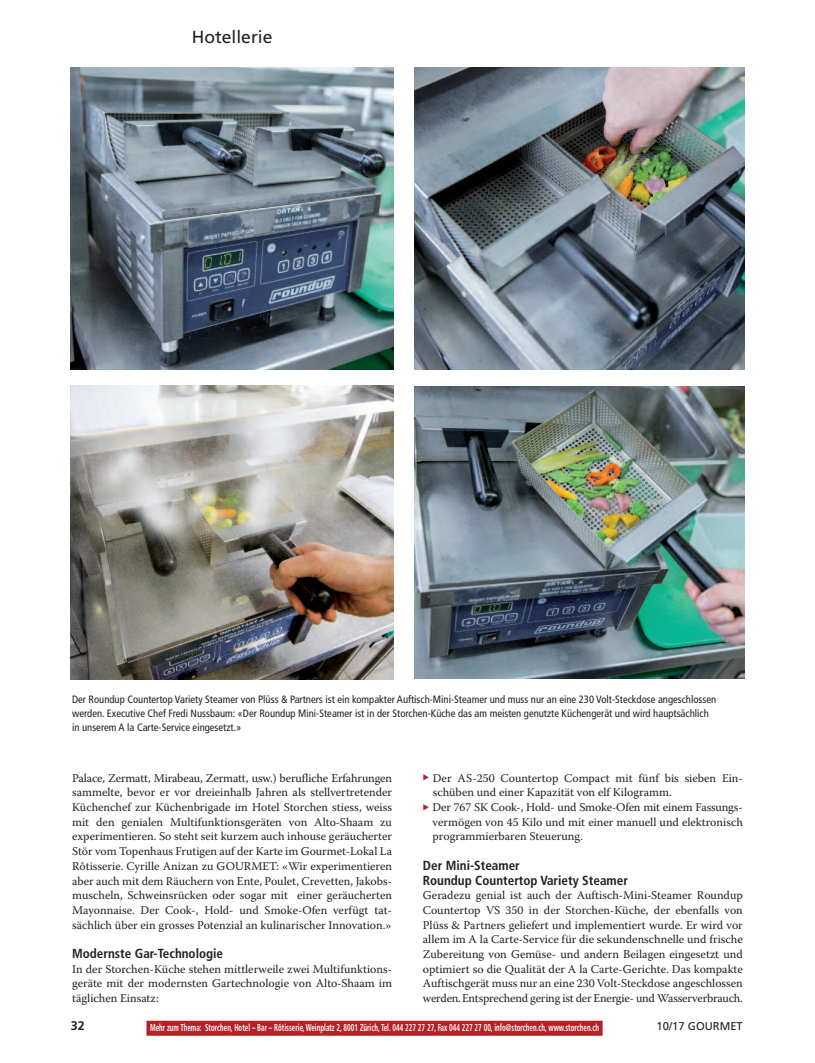
<style>
.page{position:relative;width:815px;height:1063px;background:#fff}
.page>*{position:absolute;margin:0;border:0;box-sizing:border-box;transform-origin:0 0}
.t1{font:17.5px "Frutiger";color:#231f20}
.t2{font:700 condensed 13.12px/14.8px "Frutiger";color:#231f20}
.t3{font:700 12.5px "Frutiger";color:#231f20}
.t4{font:11.88px/14.8px "Warnock Pro";color:#231f20;text-align:justify}
.t5{font:11.25px "Frutiger";color:#231f20}
.t6{font:condensed 10.62px/13.8px "Frutiger";color:#231f20}
.t7{font:700 condensed 10px "Frutiger";color:#fff;scale:.7 1}
.s1{color:#b72025}
</style>
<div class="page">
<div style="left:146px;top:1021px;width:457px;height:15px;background:#b72025"></div>
<img style="left:71px;top:67px;width:322px;height:302px">
<img style="left:415px;top:386px;width:329px;height:293px">
<img style="left:71px;top:385px;width:322px;height:294px">
<img style="left:415px;top:67px;width:329px;height:302px">
<h1 class="t1" style="left:192px;top:30px;width:82px">Hotellerie</h1>
<p class="t6" style="left:72px;top:694px;width:646px">Der Roundup Countertop Variety Steamer von Plüss &amp; Partners ist ein kompakter Auftisch-Mini-Steamer und muss nur an eine 230 Volt-Steckdose angeschlossen werden. Executive Chef Fredi Nussbaum: «Der Roundup Mini-Steamer ist in der Storchen-Küche das am meisten genutzte Küchengerät und wird hauptsächlich in unserem A la Carte-Service eingesetzt.»</p>
<p class="t4" style="left:72px;top:771px;width:321px">Palace, Zermatt, Mirabeau, Zermatt, usw.) berufliche Erfahrungen sammelte, bevor er vor dreieinhalb Jahren als stellvertretender Küchenchef zur Küchenbrigade im Hotel Storchen stiess, weiss mit den genialen Multifunktionsgeräten von Alto-Shaam zu experimentieren. So steht seit kurzem auch inhouse geräucherter Stör vom Topenhaus Frutigen auf der Karte im Gourmet-Lokal La Rôtisserie. Cyrille Anizan zu GOURMET: «Wir experimentieren aber auch mit dem Räuchern von Ente, Poulet, Crevetten, Jakobs&shy;muscheln, Schweinsrücken oder sogar mit einer geräucherten Mayonnaise. Der Cook-, Hold- und Smoke-Ofen verfügt tat&shy;sächlich über ein grosses Potenzial an kulinarischer Innovation.»</p>
<p class="t2" style="left:72px;top:947px;width:153px">Modernste Gar-Technologie</p>
<p class="t4" style="left:72px;top:962px;width:321px">In der Storchen-Küche stehen mittlerweile zwei Multifunktions&shy;geräte mit der modernsten Gartechnologie von Alto-Shaam im täglichen Einsatz:</p>
<p class="t3" style="left:71px;top:1020px;width:15px">32</p>
<p class="t4" style="left:433px;top:771px;width:312px;text-indent:-10px"><span class="s1">◆</span> Der AS-250 Countertop Compact mit fünf bis sieben Ein&shy;schüben und einer Kapazität von elf Kilogramm.</p>
<p class="t4" style="left:433px;top:801px;width:312px;text-indent:-10px"><span class="s1">◆</span> Der 767 SK Cook-, Hold- und Smoke-Ofen mit einem Fassungs&shy;vermögen von 45 Kilo und mit einer manuell und elektronisch programmierbaren Steuerung.</p>
<p class="t2" style="left:423px;top:859px;width:207px">Der Mini-Steamer<br>Roundup Countertop Variety Steamer</p>
<p class="t4" style="left:423px;top:889px;width:321px">Geradezu genial ist auch der Auftisch-Mini-Steamer Roundup Countertop VS 350 in der Storchen-Küche, der ebenfalls von Plüss &amp; Partners geliefert und implementiert wurde. Er wird vor allem im A la Carte-Service für die sekundenschnelle und frische Zubereitung von Gemüse- und andern Beilagen eingesetzt und optimiert so die Qualität der A la Carte-Gerichte. Das kompakte Auftischgerät muss nur an eine 230 Volt-Steckdose angeschlossen werden.Entsprechend gering ist der Energie- und Wasserverbrauch.</p>
<p class="t7" style="left:150px;top:1024px;width:643px">Mehr zum Thema: Storchen, Hotel – Bar – Rôtisserie, Weinplatz 2, 8001 Zürich, Tel. 044 227 27 27, Fax 044 227 27 00, info@storchen.ch, www.storchen.ch</p>
<p class="t5" style="left:657px;top:1022px;width:88px">10/17 GOURMET</p>
</div>
